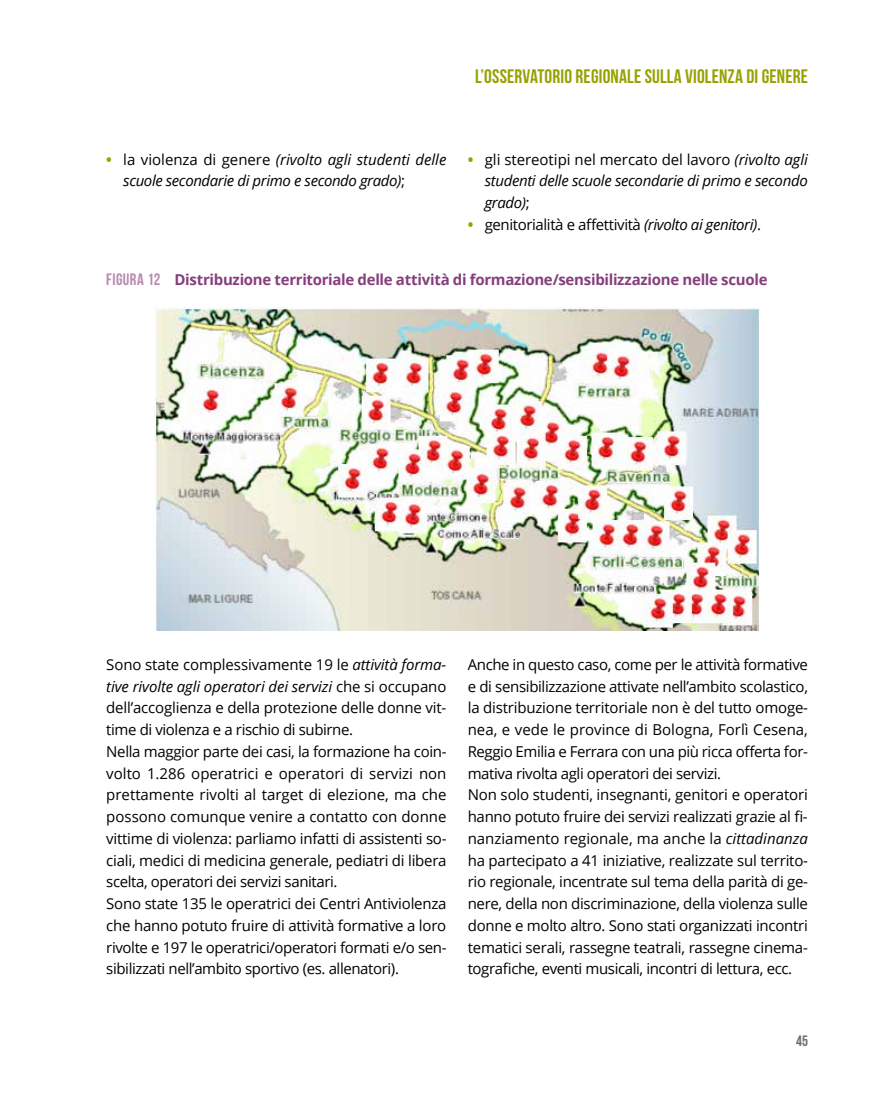
<style>
.page{position:relative;width:893px;height:1106px;background:#fff}
.page>*{position:absolute;margin:0;border:0;box-sizing:border-box;transform-origin:0 0}
.t1{font:19.5px "Bebas Neue";letter-spacing:.01em;color:#97a200}
.t2{font:15px/21.8px "Open Sans";letter-spacing:-.015em;color:#000}
.t3{font:italic 15px/21.8px "Open Sans";letter-spacing:-.02em;color:#000}
.t4{font:700 15px "Open Sans";letter-spacing:-.02em;color:#863e7d}
.t5{font:15px "Bebas Neue";color:#706f6f}
.s1{font-weight:700;font-style:normal;color:#97a200}
.s2{font-style:normal}
.s3{font-weight:700;color:#97a200}
.s4{font-style:italic}
.s5{font-family:"Bebas Neue";font-weight:400;font-size:16.5px;color:#b789af}
</style>
<div class="page">
<img style="left:155px;top:308px;width:605px;height:322px">
<h1 class="t1" style="left:475px;top:65px;width:334px">L’OSSERVATORIO REGIONALE SULLA VIOLENZA DI GENERE</h1>
<p class="t3" style="left:123px;top:148px;width:325px;text-indent:-17px"><span class="s1">•</span> <span class="s2">la violenza di genere</span> (rivolto agli studenti delle scuole secondarie di primo e secondo grado)<span class="s2">;</span></p>
<p class="t3" style="left:485px;top:148px;width:325px;text-align:justify;text-indent:-17px"><span class="s1">•</span> <span class="s2">gli stereotipi nel mercato del lavoro</span> (rivolto agli studenti delle scuole secondarie di primo e secondo grado)<span class="s2">;</span></p>
<p class="t2" style="left:468px;top:213px;width:295px"><span class="s3">•</span> genitorialità e affettività <span class="s4">(rivolto ai genitori)</span>.</p>
<p class="t4" style="left:106px;top:269px;width:663px"><span class="s5">FIGURA 12</span> Distribuzione territoriale delle attività di formazione/sensibilizzazione nelle scuole</p>
<p class="t2" style="left:106px;top:653px;width:342px">Sono state complessivamente 19 le <span class="s4">attività forma&shy;tive rivolte agli operatori dei servizi</span> che si occupano dell’accoglienza e della protezione delle donne vit&shy;time di violenza e a rischio di subirne.<br>Nella maggior parte dei casi, la formazione ha coin&shy;volto 1.286 operatrici e operatori di servizi non prettamente rivolti al target di elezione, ma che possono comunque venire a contatto con donne vittime di violenza: parliamo infatti di assistenti so&shy;ciali, medici di medicina generale, pediatri di libera scelta, operatori dei servizi sanitari.<br>Sono state 135 le operatrici dei Centri Antiviolenza che hanno potuto fruire di attività formative a loro rivolte e 197 le operatrici/operatori formati e/o sen&shy;sibilizzati nell’ambito sportivo (es. allenatori).</p>
<p class="t2" style="left:468px;top:653px;width:342px">Anche in questo caso, come per le attività formative e di sensibilizzazione attivate nell’ambito scolastico, la distribuzione territoriale non è del tutto omoge&shy;nea, e vede le province di Bologna, Forlì Cesena, Reggio Emilia e Ferrara con una più ricca offerta for&shy;mativa rivolta agli operatori dei servizi.<br>Non solo studenti, insegnanti, genitori e operatori hanno potuto fruire dei servizi realizzati grazie al fi&shy;nanziamento regionale, ma anche la <span class="s4">cittadinanza </span>ha partecipato a 41 iniziative, realizzate sul territo&shy;rio regionale, incentrate sul tema della parità di ge&shy;nere, della non discriminazione, della violenza sulle donne e molto altro. Sono stati organizzati incontri tematici serali, rassegne teatrali, rassegne cinema&shy;tografiche, eventi musicali, incontri di lettura, ecc.</p>
<p class="t5" style="left:796px;top:1032px;width:13px">45</p>
</div>
